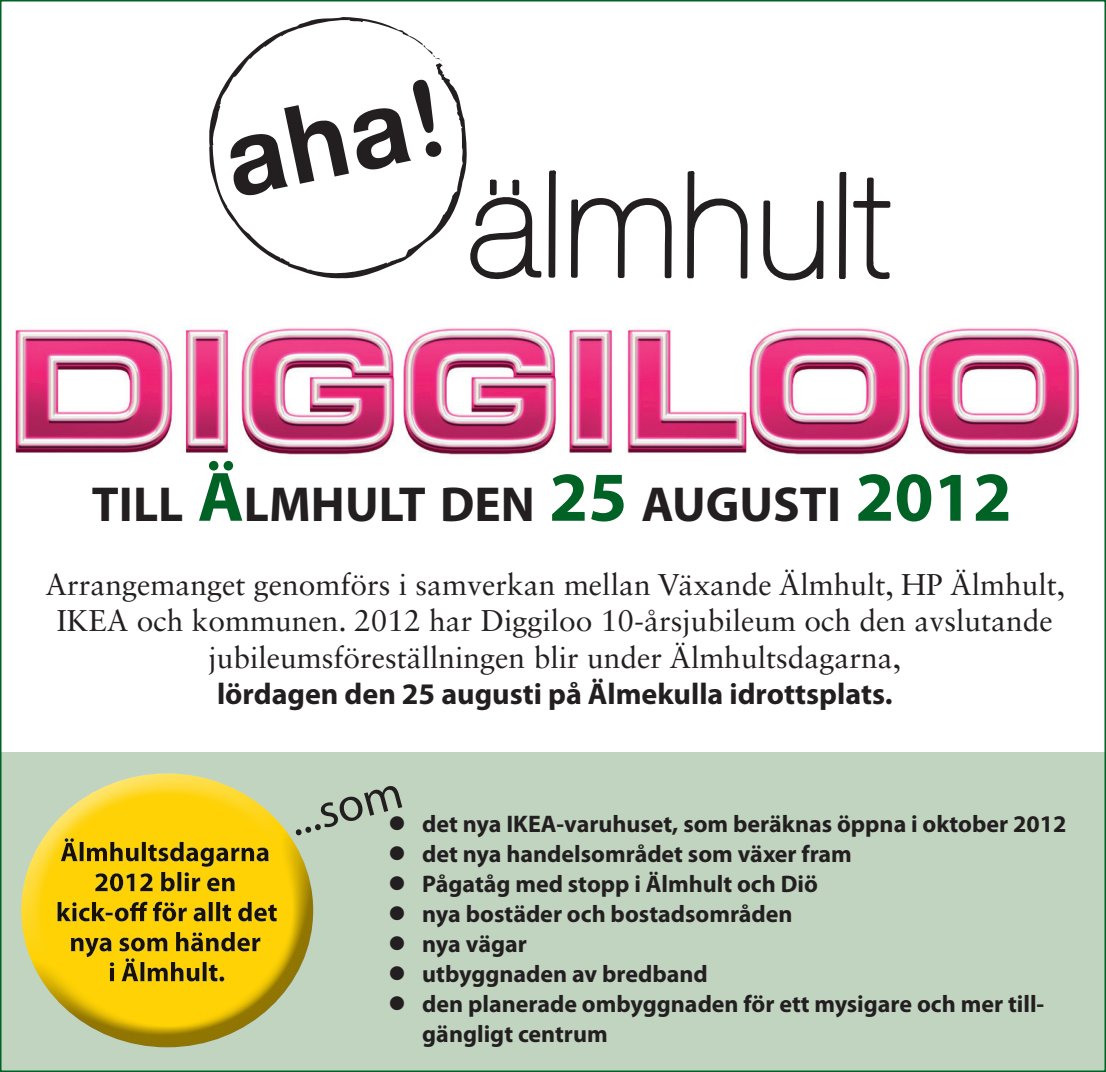
<style>
.page{position:relative;width:1106px;height:1072px;background:#fff}
.page>*{position:absolute;margin:0;border:0;box-sizing:border-box;transform-origin:0 0}
.Bildtext{font:700 49.5px "Myriad Pro";color:#231f20}
.Bildtext-2{font:48px "Myriad Pro";color:#231f20}
.Bildtext-3{font:30px/36px "Sabon LT Std";color:#231f20;text-align:center}
.Bildtext-4{font:700 24px/30px "Myriad Pro";color:#231f20}
.s1{font-size:70.5px;color:#016225}
.s2{font-family:"Myriad Pro";font-weight:700}
</style>
<div class="page">
<div style="left:0;top:753px;width:1106px;height:318px;background:#c0d4c0"></div>
<img style="left:15px;top:327px;width:1065px;height:129px">
<div style="left:20px;top:764px;width:290px;height:219px;background:#fff;opacity:.5"></div>
<div style="left:22px;top:827px;width:300px;height:222px;background:#231f20;opacity:.5"></div>
<svg style="left:470px;top:179px;width:71px;height:101px"></svg>
<svg style="left:548px;top:170px;width:8px;height:108px"></svg>
<svg style="left:571px;top:198px;width:101px;height:80px"></svg>
<svg style="left:687px;top:171px;width:60px;height:107px"></svg>
<svg style="left:763px;top:200px;width:60px;height:80px"></svg>
<svg style="left:839px;top:171px;width:7px;height:108px"></svg>
<svg style="left:853px;top:177px;width:37px;height:103px"></svg>
<svg style="left:209px;top:17px;width:258px;height:262px"></svg>
<svg style="left:230px;top:74px;width:211px;height:121px"></svg>
<p class="Bildtext" style="left:92px;top:472px;width:921px">TILL <span class="s1">Ä</span>LMHULT DEN <span class="s1">25</span> AUGUSTI <span class="s1">2012</span></p>
<p class="Bildtext-3" style="left:46px;top:566px;width:1021px">Arrangemanget genomförs i samverkan mellan Växande Älmhult, HP Älmhult, IKEA och kommunen. 2012 har Diggiloo 10-årsjubileum och den avslutande jubileumsföreställningen blir under Älmhultsdagarna,<br><span class="s2">lördagen den 25 augusti på Älmekulla idrottsplats.</span></p>
<p class="Bildtext-2" style="left:282px;top:792px;width:117px;rotate:-15deg">...som</p>
<p class="Bildtext-4" style="left:388px;top:808px;width:679px">● det nya IKEA-varuhuset, som beräknas öppna i oktober 2012</p>
<p class="Bildtext-4" style="left:388px;top:838px;width:465px">● det nya handelsområdet som växer fram</p>
<p class="Bildtext-4" style="left:388px;top:868px;width:431px">● Pågatåg med stopp i Älmhult och Diö</p>
<p class="Bildtext-4" style="left:388px;top:898px;width:406px">● nya bostäder och bostadsområden</p>
<p class="Bildtext-4" style="left:388px;top:928px;width:140px">● nya vägar</p>
<p class="Bildtext-4" style="left:388px;top:958px;width:321px">● utbyggnaden av bredband</p>
<p class="Bildtext-4" style="left:422px;top:988px;width:623px;text-indent:-34px">● den planerade ombyggnaden för ett mysigare och mer till&shy;gängligt centrum</p>
</div>
